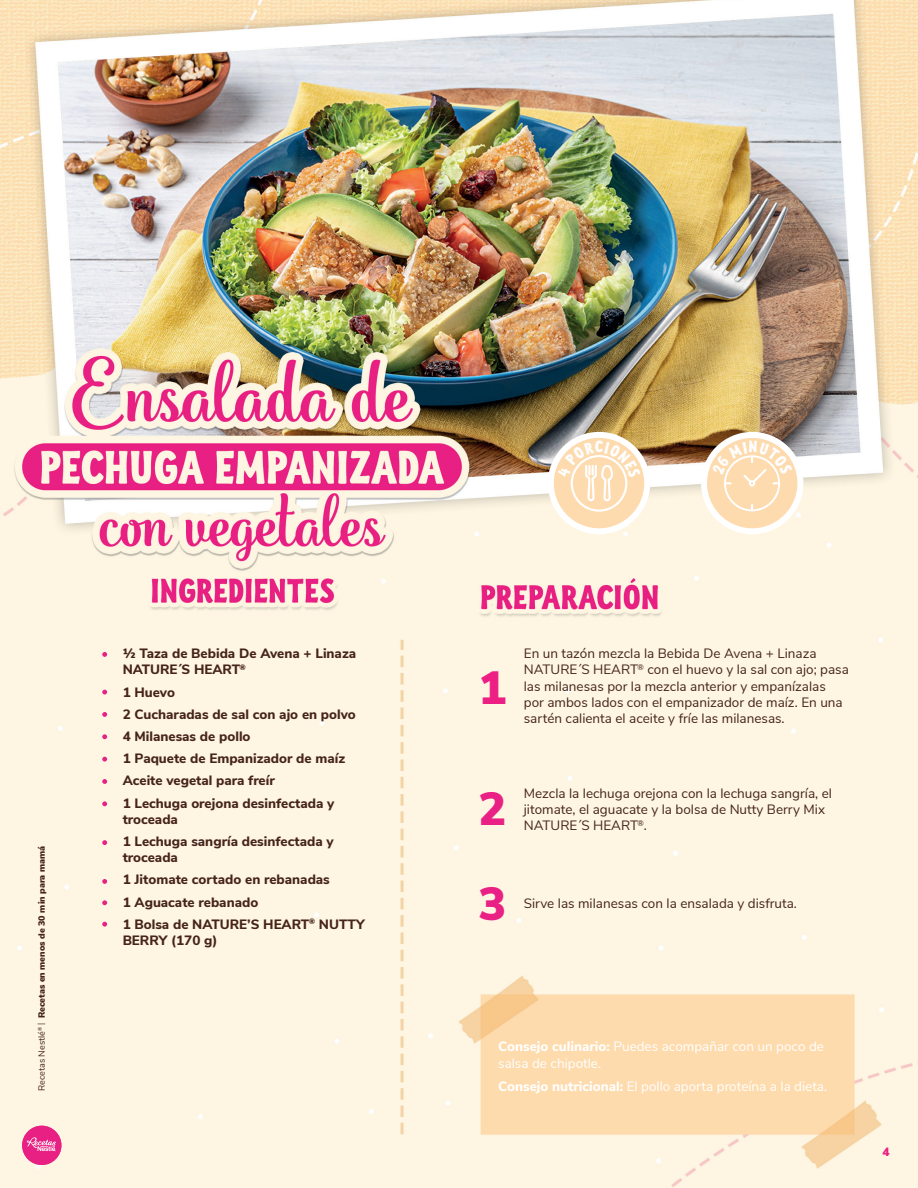
<style>
.page{position:relative;width:918px;height:1188px;background:#fff}
.page>*{position:absolute;margin:0;border:0;box-sizing:border-box;transform-origin:0 0}
.t1{font:900 46.5px/94.7px "Nunito Sans";color:#ea2184}
.t2{font:900 46.5px "Nunito Sans";color:#ed1f84}
.t3{font:13.5px/16.2px "Nunito Sans";color:#452417}
.t4{font:800 13.5px/22.2px "Nunito Sans";color:#462417}
.t5{font:13.5px/16.2px "Nunito Sans";color:#fff}
.t6{font:900 12px "Nunito Sans";color:#e92083}
.t7{font:900 9px "Nunito Sans";color:#462417}
.s1{font-weight:400}
.s2{font-family:"Photo Wall Poster Serif";font-weight:400}
.s3{font-weight:800}
</style>
<div class="page">
<img style="left:0;top:645px;width:918px;height:543px">
<img style="left:22px;top:1126px;width:39px;height:39px;border-radius:20px">
<svg style="left:27px;top:1137px;width:29px;height:14px"></svg>
<img style="left:0;top:0;width:918px;height:645px">
<svg style="left:701px;top:432px;width:102px;height:102px"></svg>
<svg style="left:548px;top:432px;width:102px;height:102px"></svg>
<svg style="left:102px;top:652px;width:5px;height:5px"></svg>
<svg style="left:102px;top:690px;width:5px;height:5px"></svg>
<svg style="left:102px;top:712px;width:5px;height:5px"></svg>
<svg style="left:102px;top:734px;width:5px;height:5px"></svg>
<svg style="left:102px;top:757px;width:5px;height:5px"></svg>
<svg style="left:102px;top:779px;width:5px;height:5px"></svg>
<svg style="left:102px;top:801px;width:5px;height:5px"></svg>
<svg style="left:102px;top:840px;width:5px;height:5px"></svg>
<svg style="left:102px;top:879px;width:5px;height:5px"></svg>
<svg style="left:102px;top:900px;width:5px;height:5px"></svg>
<svg style="left:102px;top:922px;width:5px;height:5px"></svg>
<svg style="left:557px;top:441px;width:84px;height:61px"></svg>
<svg style="left:712px;top:441px;width:81px;height:70px"></svg>
<p class="t7" style="left:35px;top:1091px;width:246px;rotate:-90deg"><span class="s1">Recetas Nestlé</span><sup>®</sup> <span class="s2">|</span> Recetas en menos de 30 min para mamá</p>
<p class="t4" style="left:123px;top:645px;width:235px;line-height:16.2px">1/2 Taza de Bebida De Avena + Linaza<br>NATURE´S HEART<sup>®</sup></p>
<p class="t4" style="left:123px;top:680px;width:235px">1 Huevo<br>2 Cucharadas de sal con ajo en polvo<br>4 Milanesas de pollo<br>1 Paquete de Empanizador de maíz<br>Aceite vegetal para freír<br>1 Lechuga orejona desinfectada y</p>
<p class="t4" style="left:123px;top:807px;width:213px">troceada<br>1 Lechuga sangría desinfectada y</p>
<p class="t4" style="left:123px;top:846px;width:244px">troceada<br>1 Jitomate cortado en rebanadas<br>1 Aguacate rebanado<br>1 Bolsa de NATURE’S HEART<sup>®</sup> NUTTY</p>
<p class="t4" style="left:123px;top:928px;width:96px">BERRY (170 g)</p>
<h1 class="t2" style="left:479px;top:654px;width:29px">1</h1>
<p class="t3" style="left:524px;top:645px;width:327px">En un tazón mezcla la Bebida De Avena + Linaza NATURE´S HEART<sup>®</sup> con el huevo y la sal con ajo; pasa las milanesas por la mezcla anterior y empanízalas por ambos lados con el empanizador de maíz. En una sartén calienta el aceite y fríe las milanesas.</p>
<h1 class="t1" style="left:479px;top:760px;width:29px">2<br>3</h1>
<p class="t3" style="left:524px;top:784px;width:310px">Mezcla la lechuga orejona con la lechuga sangría, el jitomate, el aguacate y la bolsa de Nutty Berry Mix<br>NATURE´S HEART<sup>®</sup>.</p>
<p class="t3" style="left:524px;top:895px;width:275px">Sirve las milanesas con la ensalada y disfruta.</p>
<p class="t5" style="left:498px;top:1038px;width:327px"><span class="s3">Consejo culinario:</span> Puedes acompañar con un poco de salsa de chipotle.</p>
<p class="t5" style="left:498px;top:1077px;width:331px"><span class="s3">Consejo nutricional:</span> El pollo aporta proteína a la dieta.</p>
<p class="t6" style="left:883px;top:1143px;width:9px">4</p>
</div>
